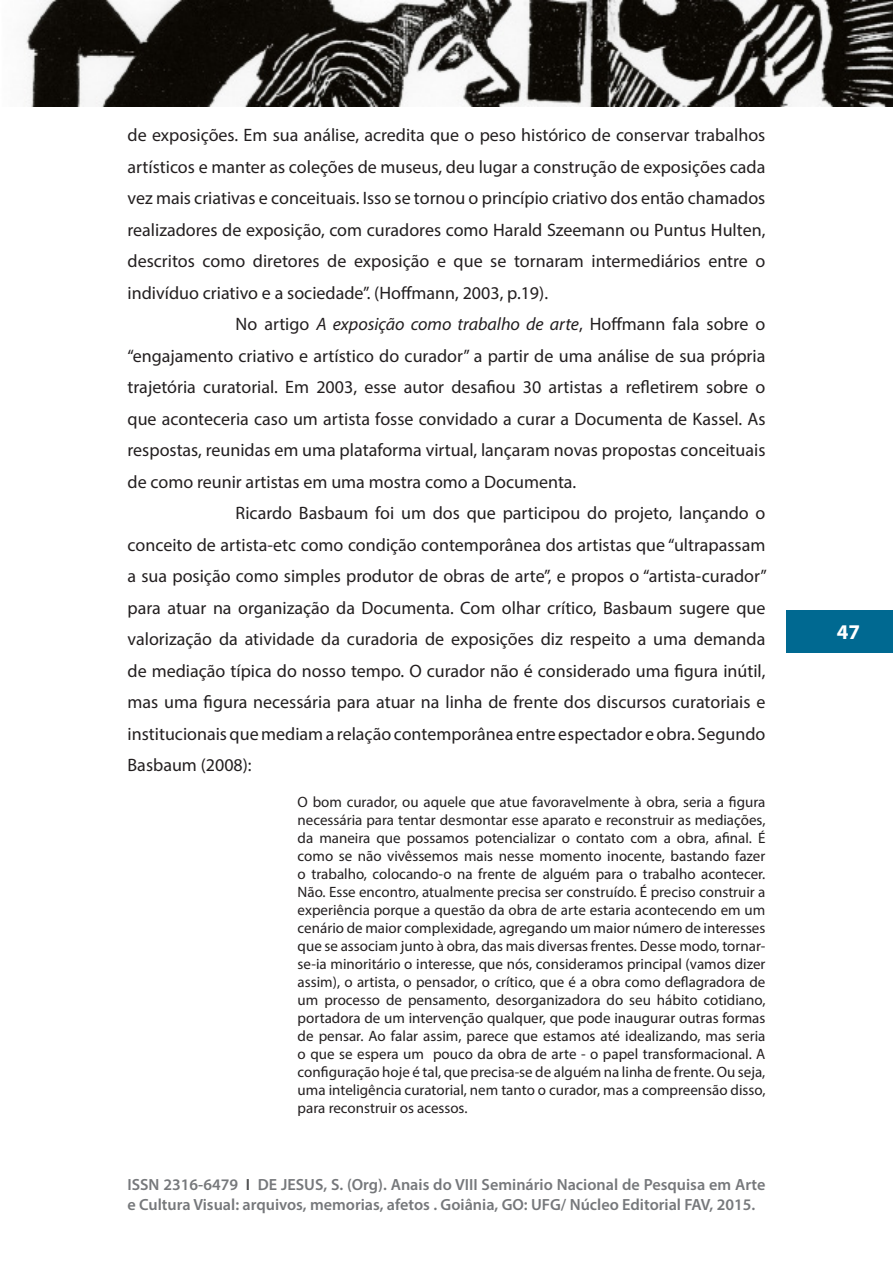
<style>
.page{position:relative;width:893px;height:1263px;background:#fff}
.page>*{position:absolute;margin:0;border:0;box-sizing:border-box;transform-origin:0 0}
.t1{font:700 21px "Myriad Pro";color:#fff}
.Texto_básico{font:18px/31.5px "Myriad Pro";color:#231f20;text-align:justify}
.t2{font:600 16.2px/19.5px "Myriad Pro";color:#76787b}
.citações{font:15px/18px "Myriad Pro";color:#231f20;text-align:justify}
.s1{font-style:italic}
.s2{color:#4b4c4d}
</style>
<div class="page">
<div style="left:787px;top:610px;width:106px;height:43px;background:#006991"></div>
<img style="left:25px;top:0;width:868px;height:106px">
<p class="Texto_básico" style="left:128px;top:119px;width:639px">de exposições. Em sua análise, acredita que o peso histórico de conservar trabalhos artísticos e manter as coleções de museus, deu lugar a construção de exposições cada vez mais criativas e conceituais. Isso se tornou o princípio criativo dos então chamados realizadores de exposição, com curadores como Harald Szeemann ou Puntus Hulten, descritos como diretores de exposição e que se tornaram intermediários entre o indivíduo criativo e a sociedade”. (Hoffmann, 2003, p.19).</p>
<p class="Texto_básico" style="left:128px;top:308px;width:639px;text-indent:108px">No artigo <span class="s1">A exposição como trabalho de arte</span>, Hoffmann fala sobre o “engajamento criativo e artístico do curador” a partir de uma análise de sua própria trajetória curatorial. Em 2003, esse autor desafiou 30 artistas a refletirem sobre o que aconteceria caso um artista fosse convidado a curar a Documenta de Kassel. As respostas, reunidas em uma plataforma virtual, lançaram novas propostas conceituais de como reunir artistas em uma mostra como a Documenta.</p>
<p class="Texto_básico" style="left:128px;top:497px;width:641px;text-indent:108px">Ricardo Basbaum foi um dos que participou do projeto, lançando o conceito de artista-etc como condição contemporânea dos artistas que “ultrapassam a sua posição como simples produtor de obras de arte”, e propos o “artista-curador” para atuar na organização da Documenta. Com olhar crítico, Basbaum sugere que valorização da atividade da curadoria de exposições diz respeito a uma demanda de mediação típica do nosso tempo. O curador não é considerado uma figura inútil, mas uma figura necessária para atuar na linha de frente dos discursos curatoriais e institucionais que mediam a relação contemporânea entre espectador e obra. Segundo Basbaum (2008):</p>
<p class="citações" style="left:298px;top:793px;width:469px">O bom curador, ou aquele que atue favoravelmente à obra, seria a figura necessária para tentar desmontar esse aparato e reconstruir as mediações, da maneira que possamos potencializar o contato com a obra, afinal. É como se não vivêssemos mais nesse momento inocente, bastando fazer o trabalho, colocando-o na frente de alguém para o trabalho acontecer.<br>Não. Esse encontro, atualmente precisa ser construído. É preciso construir a experiência porque a questão da obra de arte estaria acontecendo em um cenário de maior complexidade, agregando um maior número de interesses que se associam junto à obra, das mais diversas frentes. Desse modo, tornar&shy;se-ia minoritário o interesse, que nós, consideramos principal (vamos dizer assim), o artista, o pensador, o crítico, que é a obra como deflagradora de um processo de pensamento, desorganizadora do seu hábito cotidiano, portadora de um intervenção qualquer, que pode inaugurar outras formas de pensar. Ao falar assim, parece que estamos até idealizando, mas seria o que se espera um pouco da obra de arte - o papel transformacional. A configuração hoje é tal, que precisa-se de alguém na linha de frente. Ou seja, uma inteligência curatorial, nem tanto o curador, mas a compreensão disso, para reconstruir os acessos.</p>
<p class="t2" style="left:128px;top:1174px;width:639px">ISSN 2316-6479 <span class="s2">I</span> DE JESUS, S. (Org). Anais do VIII Seminário Nacional de Pesquisa em Arte e Cultura Visual: arquivos, memorias, afetos . Goiânia, GO: UFG/ Núcleo Editorial FAV, 2015.</p>
<p class="t1" style="left:837px;top:619px;width:25px">47</p>
</div>
